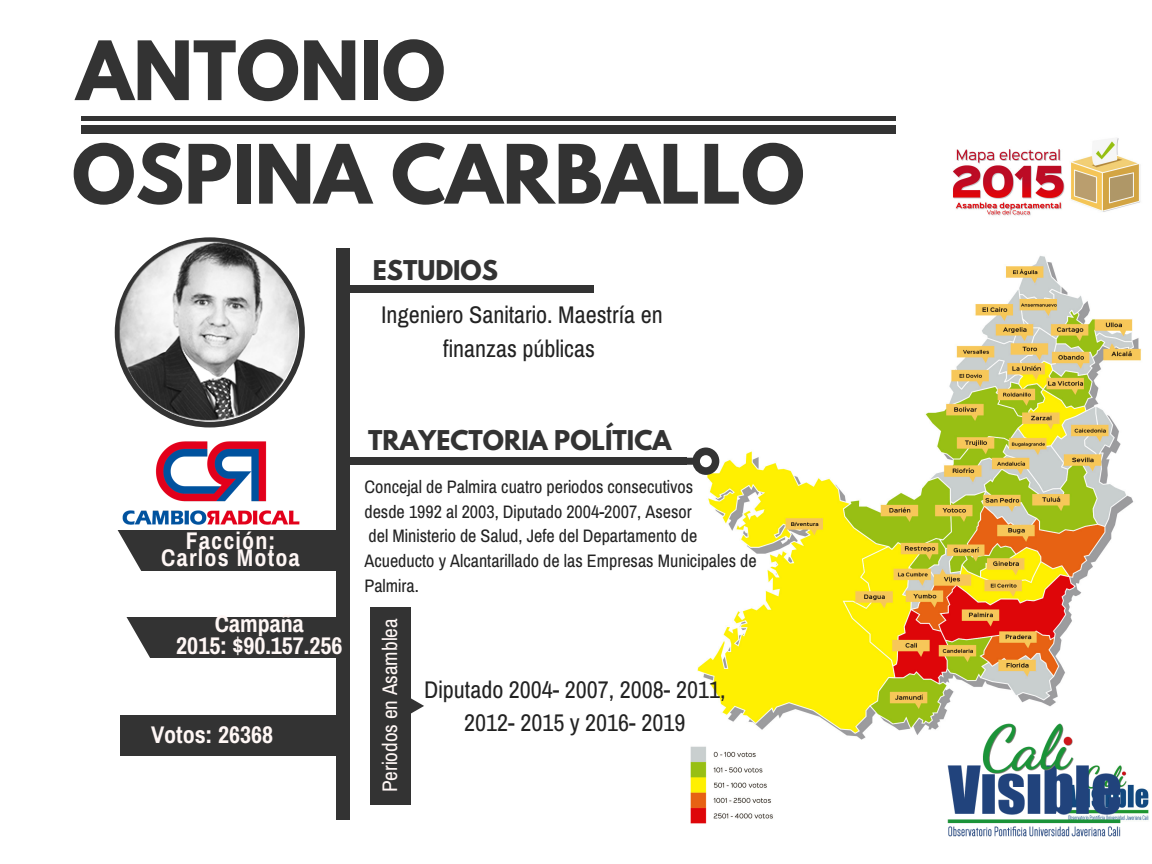
<style>
.page{position:relative;width:1152px;height:864px;background:#fff}
.page>*{position:absolute;margin:0;border:0;box-sizing:border-box;transform-origin:0 0}
.t1{font:700 72.45px "League Spartan";color:#333}
.t2{font:24.15px/33.8px "Archivo Narrow";color:#222;text-align:center}
.t3{font:700 24.15px/21.3px "Archivo Narrow";color:#fff7f5;text-align:center}
.t4{font:700 24.15px "League Spartan";color:#333}
.t5{font:700 24.15px "Archivo Narrow";letter-spacing:.05em;color:#fff7f5}
.t6{font:21.15px "Archivo Narrow";color:#fff7f5}
.t7{font:18.15px/24.8px "Archivo Narrow";color:#222}
</style>
<div class="page">
<img style="left:594px;top:120px;width:555px;height:704px">
<div style="left:82px;top:125px;width:814px;height:9px;background:#333"></div>
<div style="left:336px;top:249px;width:14px;height:571px;background:#333"></div>
<hr style="left:82px;top:116px;width:814px;height:4px;background:#333">
<div style="left:114px;top:530px;width:225px;height:40px;background:#333"></div>
<div style="left:120px;top:618px;width:225px;height:40px;background:#333"></div>
<div style="left:370px;top:608px;width:41px;height:197px;background:#333"></div>
<svg style="left:114px;top:530px;width:33px;height:41px"></svg>
<svg style="left:120px;top:617px;width:55px;height:99px"></svg>
<svg style="left:411px;top:698px;width:13px;height:16px"></svg>
<div style="left:349px;top:286px;width:255px;height:7px;background:#333"></div>
<div style="left:350px;top:458px;width:336px;height:7px;background:#333"></div>
<svg style="left:686px;top:448px;width:33px;height:27px"></svg>
<div style="left:700px;top:455px;width:12px;height:12px;background:#fff;border-radius:50%"></div>
<div style="left:594px;top:244px;width:251px;height:92px;background:#fff"></div>
<img style="left:946px;top:689px;width:176px;height:148px">
<div style="left:120px;top:716px;width:225px;height:40px;background:#333"></div>
<img style="left:122px;top:441px;width:178px;height:84px">
<img style="left:114px;top:238px;width:189px;height:190px">
<h1 class="t1" style="left:76px;top:35px;width:370px">ANTONIO</h1>
<h1 class="t1" style="left:72px;top:138px;width:734px">OSPINA CARBALLO</h1>
<h2 class="t4" style="left:373px;top:258px;width:127px">ESTUDIOS</h2>
<h2 class="t2" style="left:381px;top:297px;width:283px">Ingeniero Sanitario. Maestría en finanzas públicas</h2>
<h2 class="t5" style="left:186px;top:527px;width:91px">Facción:</h2>
<h2 class="t5" style="left:161px;top:544px;width:140px">Carlos Motoa</h2>
<h2 class="t3" style="left:176px;top:613px;width:168px">Campaña<br>2015: $90.157.256</h2>
<h2 class="t3" style="left:151px;top:723px;width:124px">Votos: 26368</h2>
<h2 class="t4" style="left:368px;top:428px;width:305px">TRAYECTORIA POLÍTICA</h2>
<p class="t7" style="left:364px;top:474px;width:394px">Concejal de Palmira cuatro periodos consecutivos<br>desde 1992 al 2003, Diputado 2004-2007, Asesor<br>del Ministerio de Salud, Jefe del Departamento de Acueducto y Alcantarillado de las Empresas Municipales de Palmira.</p>
<p class="t6" style="left:377px;top:792px;width:175px;rotate:-90deg">Periodos en Asamblea</p>
<h2 class="t2" style="left:424px;top:672px;width:303px">Diputado 2004- 2007, 2008- 2011,<br>2012- 2015 y 2016- 2019</h2>
</div>
